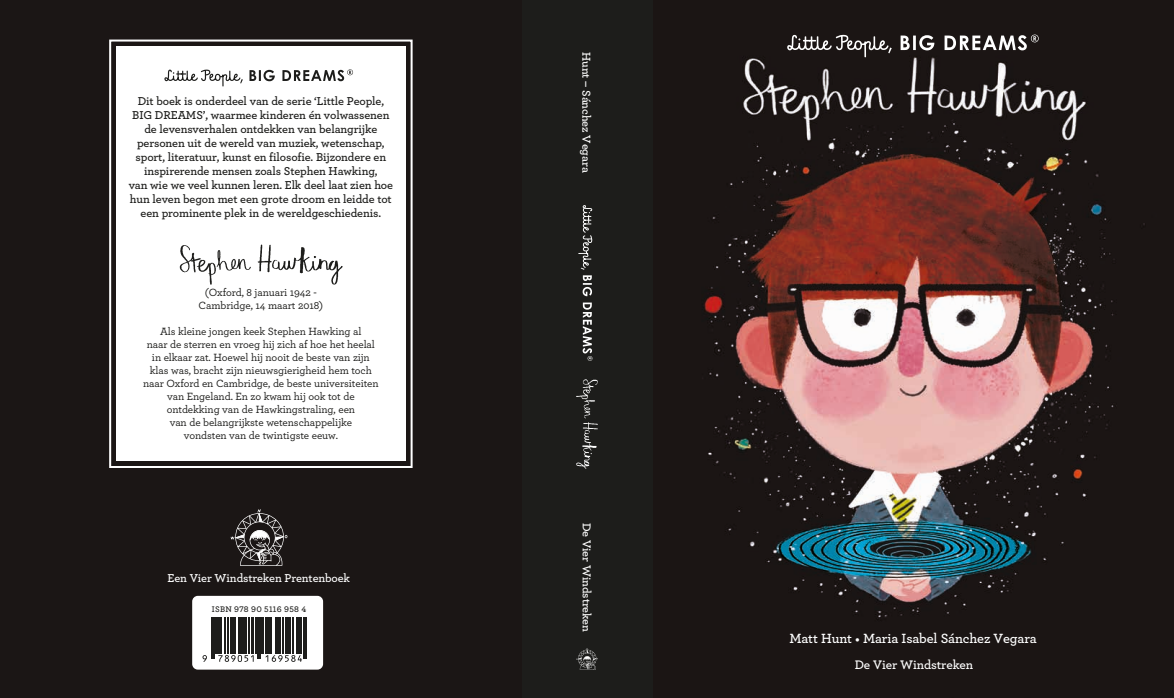
<style>
.page{position:relative;width:1174px;height:698px;background:#fff}
.page>*{position:absolute;margin:0;border:0;box-sizing:border-box;transform-origin:0 0}
.t1{font:600 14px "Archer Pro";letter-spacing:-.01em;color:#fff}
.t2{font:600 13px "Archer Pro";letter-spacing:-.01em;color:#fff}
.t3{font:600 12px/14px "Archer Pro";letter-spacing:-.01em;color:#1d1d1b;text-align:center}
.t4{font:600 12px "Archer Pro";letter-spacing:-.01em;color:#fff}
.t5{font:500 11px/13px "Archer Pro";letter-spacing:-.01em;color:#1d1d1b;text-align:center}
.t6{font:600 8.5px "Archer Pro";letter-spacing:.03em;color:#1d1d1b}
.s1{font-size:15px}
</style>
<div class="page">
<div style="left:0;top:0;width:1174px;height:697px;background:#1b1615"></div>
<img style="left:704px;top:34px;width:441px;height:584px">
<div style="left:116px;top:46px;width:289px;height:414px;background:#fff"></div>
<div style="left:109px;top:40px;width:303px;height:428px;border:2px solid #fff"></div>
<svg style="left:231px;top:509px;width:56px;height:56px"></svg>
<div style="left:192px;top:595px;width:131px;height:74px;background:#fff;border-radius:6px"></div>
<svg style="left:202px;top:617px;width:105px;height:45px"></svg>
<img style="left:179px;top:244px;width:164px;height:41px">
<div style="left:522px;top:0;width:130px;height:697px;background:#1d1d1b"></div>
<svg style="left:576px;top:648px;width:21px;height:21px"></svg>
<svg style="left:787px;top:35px;width:251px;height:22px"></svg>
<svg style="left:164px;top:69px;width:189px;height:17px"></svg>
<svg style="left:578px;top:205px;width:14px;height:155px"></svg>
<img style="left:576px;top:379px;width:22px;height:90px">
<p class="t3" style="left:129px;top:93px;width:266px">Dit boek is onderdeel van de serie ‘Little People, BIG DREAMS’, waarmee kinderen én volwassenen de levensverhalen ontdekken van belangrijke personen uit de wereld van muziek, wetenschap, sport, literatuur, kunst en filosofie. Bijzondere en inspirerende mensen zoals Stephen Hawking,<br>van wie we veel kunnen leren. Elk deel laat zien hoe hun leven begon met een grote droom en leidde tot een prominente plek in de wereldgeschiedenis.</p>
<p class="t5" style="left:199px;top:285px;width:126px">(Oxford, 8 januari 1942 -<br>Cambridge, 14 maart 2018)</p>
<p class="t5" style="left:143px;top:324px;width:237px">Als kleine jongen keek Stephen Hawking al<br>naar de sterren en vroeg hij zich af hoe het heelal in elkaar zat. Hoewel hij nooit de beste van zijn klas was, bracht zijn nieuwsgierigheid hem toch naar Oxford en Cambridge, de beste universiteiten van Engeland. En zo kwam hij ook tot de ontdekking van de Hawkingstraling, een<br>van de belangrijkste wetenschappelijke<br>vondsten van de twintigste eeuw.</p>
<p class="t4" style="left:167px;top:569px;width:184px">Een Vier Windstreken Prentenboek</p>
<p class="t6" style="left:212px;top:603px;width:96px">ISBN 978 90 5116 958 4</p>
<p class="t4" style="left:595px;top:52px;width:122px;rotate:90deg">Hunt – Sánchez Vegara</p>
<p class="t4" style="left:596px;top:522px;width:111px;rotate:90deg">De Vier Windstreken</p>
<p class="t1" style="left:789px;top:627px;width:249px">Matt Hunt <span class="s1">•</span> Maria Isabel Sánchez Vegara</p>
<p class="t2" style="left:854px;top:654px;width:120px">De Vier Windstreken</p>
</div>
